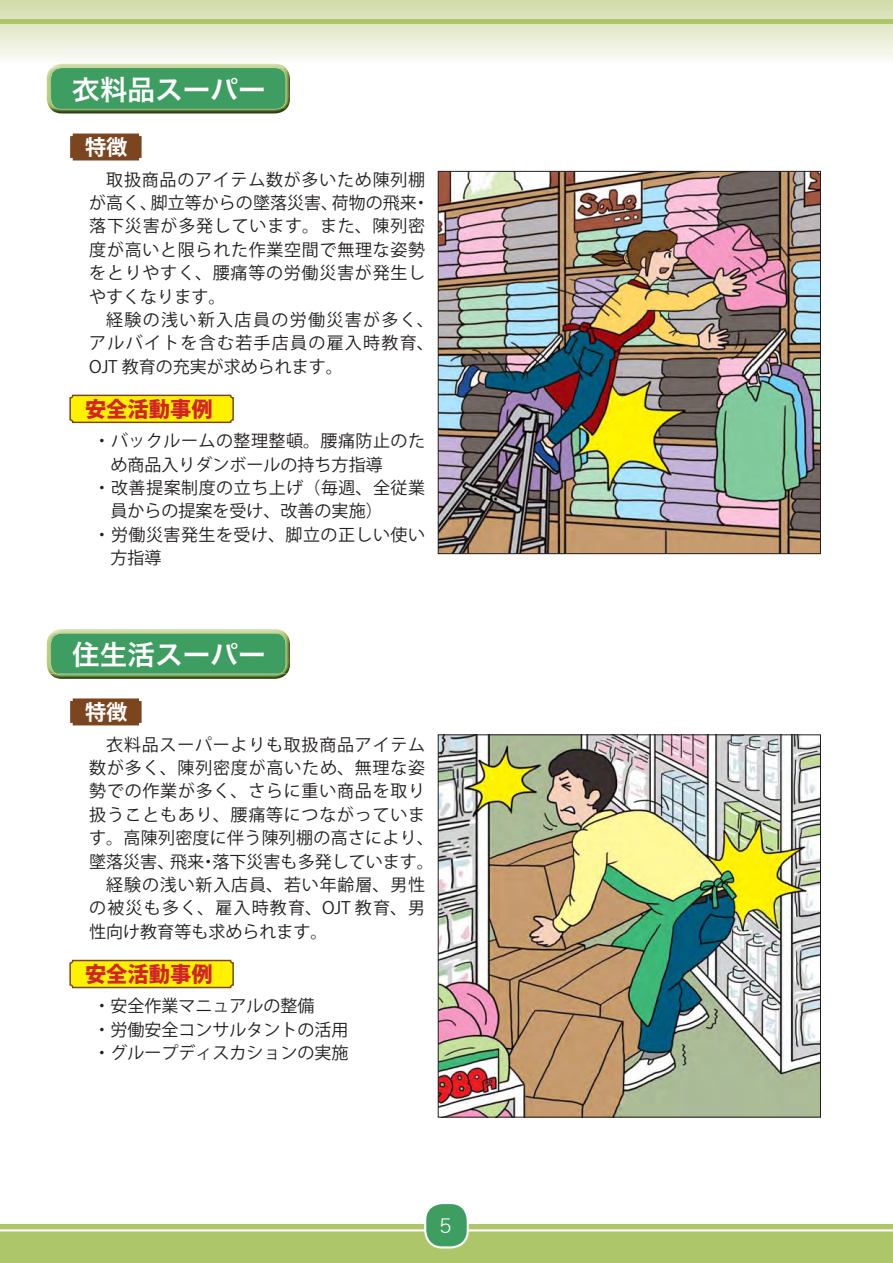
<style>
.page{position:relative;width:893px;height:1263px;background:#fff}
.page>*{position:absolute;margin:0;border:0;box-sizing:border-box;transform-origin:0 0}
.t1{font:27.6px "Hira Kaku Pro N W6 90 pv RKSJ H";color:#fff}
.t2{font:21.3px "Koz Go Pr 6 N Heavy 90 pv RKSJ H";color:#d2232a}
.t3{font:21.3px "Koz Go Pr 6 N Bold 90 pv RKSJ H";color:#fff}
.t4{font:19.2px "Hira Kaku Std W2 90 pv RKSJ H";color:#fff}
.t5{font:16.95px/23.4px "Koz Go Pr 6 N Regular 90 pv RKSJ H";letter-spacing:.03em;color:#231f20}
.t6{font:16.95px/23.4px "Koz Go Pr 6 N Regular 90 pv RKSJ H";color:#231f20}
.t7{font:16.95px "Koz Go Pr 6 N Regular 90 pv RKSJ H";letter-spacing:.07em;color:#231f20}
.t8{font:16.95px "Koz Go Pr 6 N Regular 90 pv RKSJ H";letter-spacing:.05em;color:#231f20}
</style>
<div class="page">
<img style="left:440px;top:173px;width:379px;height:379px">
<div style="left:438px;top:171px;width:383px;height:383px;border:1px solid #231f20"></div>
<img style="left:440px;top:737px;width:379px;height:378px">
<div style="left:438px;top:735px;width:383px;height:382px;border:1px solid #231f20"></div>
<svg style="left:0;top:0;width:893px;height:64px;background:#e6ebd1"></svg>
<div style="left:0;top:19px;width:893px;height:5px;background:#adc669"></div>
<div style="left:0;top:1225px;width:893px;height:38px;background:#adc669"></div>
<hr style="left:0;top:1229px;width:893px;height:2px;background:#fff">
<img style="left:50px;top:64px;width:237px;height:49px">
<img style="left:62px;top:64px;width:213px;height:1px">
<div style="left:47px;top:68px;width:243px;height:40px;background:#3e9d60"></div>
<img style="left:50px;top:629px;width:237px;height:50px">
<div style="left:47px;top:633px;width:243px;height:40px;background:#3e9d60"></div>
<svg style="left:70px;top:698px;width:72px;height:27px;background:#7f4b27"></svg>
<div style="left:70px;top:134px;width:72px;height:26px;background:#7b451f"></div>
<div style="left:70px;top:960px;width:163px;height:27px;background:#fff200;border-radius:3px"></div>
<div style="left:69px;top:960px;width:165px;height:28px;border:1px solid #7b451f;border-radius:3px"></div>
<div style="left:70px;top:395px;width:163px;height:27px;background:#fff200;border-radius:3px"></div>
<div style="left:69px;top:395px;width:165px;height:28px;border:1px solid #7b451f;border-radius:3px"></div>
<div style="left:425px;top:1203px;width:43px;height:44px;background:#3e9d60;border-radius:17px"></div>
<div style="left:424px;top:1202px;width:45px;height:46px;border:2px solid #fff;border-radius:17px"></div>
<h1 class="t1" style="left:72px;top:79px;width:195px">衣料品スーパー</h1>
<p class="t3" style="left:85px;top:139px;width:44px">特徴</p>
<p class="t5" style="left:89px;top:170px;width:342px;text-indent:17px">取扱商品のアイテム数が多いため陳列棚が高く、脚立等からの墜落災害、荷物の飛来・落下災害が多発しています。また、陳列密度が高いと限られた作業空間で無理な姿勢をとりやすく、腰痛等の労働災害が発生しやすくなります。</p>
<p class="t5" style="left:89px;top:310px;width:346px;text-align:justify;text-indent:17px">経験の浅い新入店員の労働災害が多く、アルバイトを含む若手店員の雇入時教育、OJT 教育の充実が求められます。</p>
<p class="t2" style="left:85px;top:401px;width:129px">安全活動事例</p>
<p class="t5" style="left:94px;top:431px;width:333px">・バックルームの整理整頓。腰痛防止のた</p>
<p class="t6" style="left:111px;top:455px;width:274px">め商品入りダンボールの持ち方指導</p>
<p class="t5" style="left:94px;top:478px;width:333px">・改善提案制度の立ち上げ（毎週、全従業</p>
<p class="t6" style="left:111px;top:501px;width:274px">員からの提案を受け、改善の実施）</p>
<p class="t5" style="left:94px;top:525px;width:333px">・労働災害発生を受け、脚立の正しい使い</p>
<p class="t5" style="left:111px;top:548px;width:53px">方指導</p>
<h1 class="t1" style="left:72px;top:644px;width:195px">住生活スーパー</h1>
<p class="t3" style="left:85px;top:704px;width:44px">特徴</p>
<p class="t5" style="left:106px;top:735px;width:320px">衣料品スーパーよりも取扱商品アイテム</p>
<p class="t5" style="left:89px;top:758px;width:337px">数が多く、陳列密度が高いため、無理な姿</p>
<p class="t5" style="left:89px;top:782px;width:337px">勢での作業が多く、さらに重い商品を取り</p>
<p class="t5" style="left:89px;top:805px;width:337px">扱うこともあり、腰痛等につながっていま</p>
<p class="t5" style="left:89px;top:828px;width:346px">す。高陳列密度に伴う陳列棚の高さにより、</p>
<p class="t6" style="left:89px;top:852px;width:346px">墜落災害、飛来・落下災害も多発しています。</p>
<p class="t8" style="left:106px;top:878px;width:320px">経験の浅い新入店員、若い年齢層、男性</p>
<p class="t7" style="left:89px;top:902px;width:337px">の被災も多く、雇入時教育、OJT 教育、男</p>
<p class="t6" style="left:89px;top:922px;width:240px">性向け教育等も求められます。</p>
<p class="t2" style="left:85px;top:966px;width:129px">安全活動事例</p>
<p class="t6" style="left:94px;top:996px;width:257px">・安全作業マニュアルの整備<br>・労働安全コンサルタントの活用・グループディスカションの実施</p>
<p class="t4" style="left:440px;top:1218px;width:14px">5</p>
</div>
